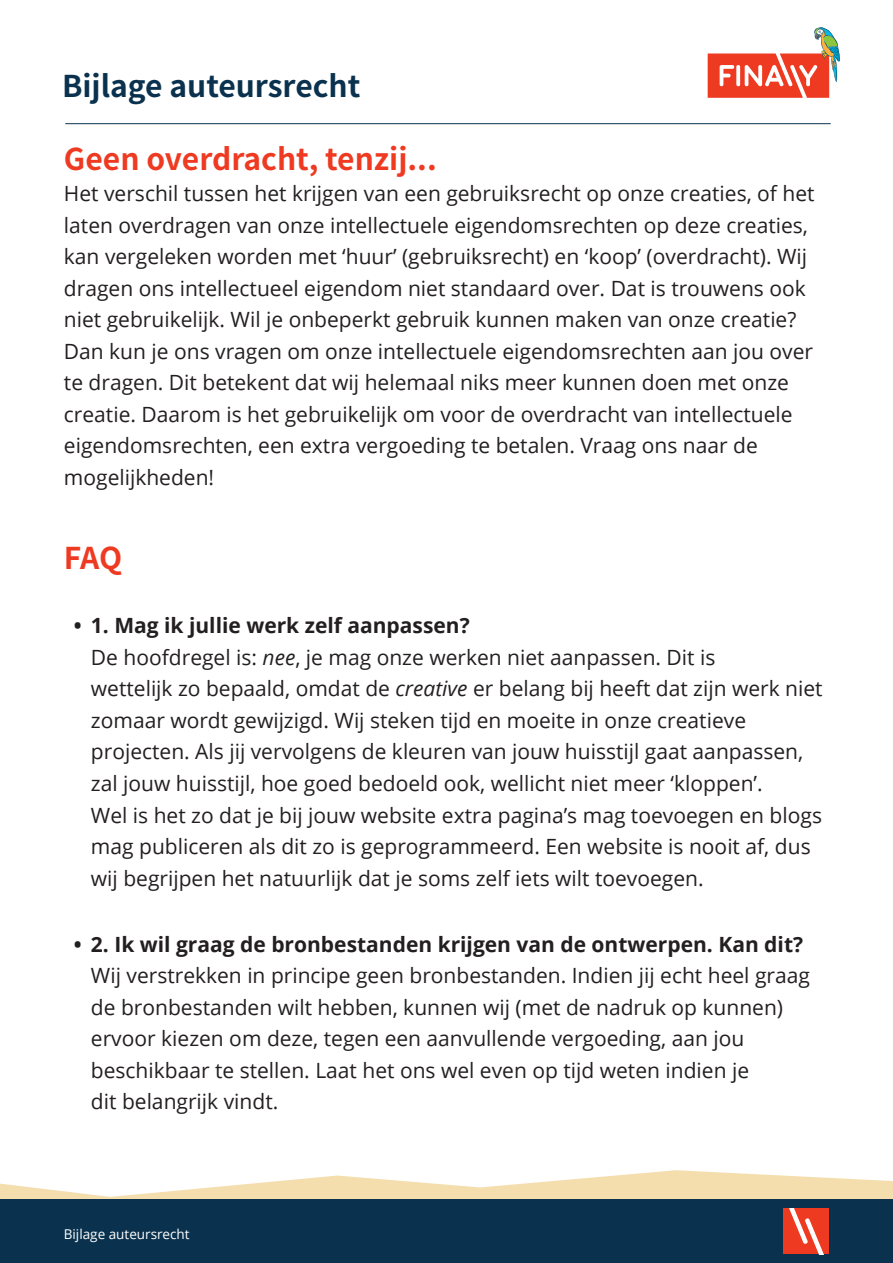
<style>
.page{position:relative;width:893px;height:1263px;background:#fff}
.page>*{position:absolute;margin:0;border:0;box-sizing:border-box;transform-origin:0 0}
.t1{font:700 30px "Noto Sans JP";color:#ef3a22}
.t2{font:700 30px "Noto Sans JP";color:#0a324e}
.t3{font:21px/31.5px "Open Sans";color:#231f20}
.t4{font:700 21px "Open Sans";color:#231f20}
.t5{font:13.5px "Open Sans";color:#fff}
.s1{font-weight:700}
.s2{font-style:italic}
</style>
<div class="page">
<svg style="left:0;top:1170px;width:893px;height:29px;fill:#f5deae"></svg>
<div style="left:0;top:1199px;width:893px;height:64px;background:#0a324e"></div>
<div style="left:783px;top:1208px;width:46px;height:46px;background:#ef3a22"></div>
<svg style="left:789px;top:1208px;width:35px;height:46px"></svg>
<svg style="left:708px;top:27px;width:132px;height:71px"></svg>
<hr style="left:65px;top:123px;width:766px;height:1px;background:#0a324e">
<h1 class="t2" style="left:62px;top:69px;width:300px">Bijlage auteursrecht</h1>
<h1 class="t1" style="left:64px;top:142px;width:374px">Geen overdracht, tenzij...</h1>
<p class="t3" style="left:64px;top:177px;width:752px">Het verschil tussen het krijgen van een gebruiksrecht op onze creaties, of het laten overdragen van onze intellectuele eigendomsrechten op deze creaties, kan vergeleken worden met ‘huur’ (gebruiksrecht) en ‘koop’ (overdracht). Wij dragen ons intellectueel eigendom niet standaard over. Dat is trouwens ook niet gebruikelijk. Wil je onbeperkt gebruik kunnen maken van onze creatie?<br>Dan kun je ons vragen om onze intellectuele eigendomsrechten aan jou over te dragen. Dit betekent dat wij helemaal niks meer kunnen doen met onze creatie. Daarom is het gebruikelijk om voor de overdracht van intellectuele eigendomsrechten, een extra vergoeding te betalen. Vraag ons naar de mogelijkheden!</p>
<h1 class="t1" style="left:64px;top:541px;width:60px">FAQ</h1>
<p class="t3" style="left:91px;top:609px;width:733px;text-indent:-17px"><span class="s1">• 1. Mag ik jullie werk zelf aanpassen?<br></span>De hoofdregel is: <span class="s2">nee</span>, je mag onze werken niet aanpassen. Dit is<br>wettelijk zo bepaald, omdat de <span class="s2">creative</span> er belang bij heeft dat zijn werk niet zomaar wordt gewijzigd. Wij steken tijd en moeite in onze creatieve projecten. Als jij vervolgens de kleuren van jouw huisstijl gaat aanpassen, zal jouw huisstijl, hoe goed bedoeld ook, wellicht niet meer ‘kloppen’.<br>Wel is het zo dat je bij jouw website extra pagina’s mag toevoegen en blogs mag publiceren als dit zo is geprogrammeerd. Een website is nooit af, dus wij begrijpen het natuurlijk dat je soms zelf iets wilt toevoegen.</p>
<p class="t4" style="left:74px;top:929px;width:731px">• 2. Ik wil graag de bronbestanden krijgen van de ontwerpen. Kan dit?</p>
<p class="t3" style="left:91px;top:959px;width:720px">Wij verstrekken in principe geen bronbestanden. Indien jij echt heel graag de bronbestanden wilt hebben, kunnen wij (met de nadruk op kunnen) ervoor kiezen om deze, tegen een aanvullende vergoeding, aan jou beschikbaar te stellen. Laat het ons wel even op tijd weten indien je<br>dit belangrijk vindt.</p>
<p class="t5" style="left:64px;top:1224px;width:127px">Bijlage auteursrecht</p>
</div>
